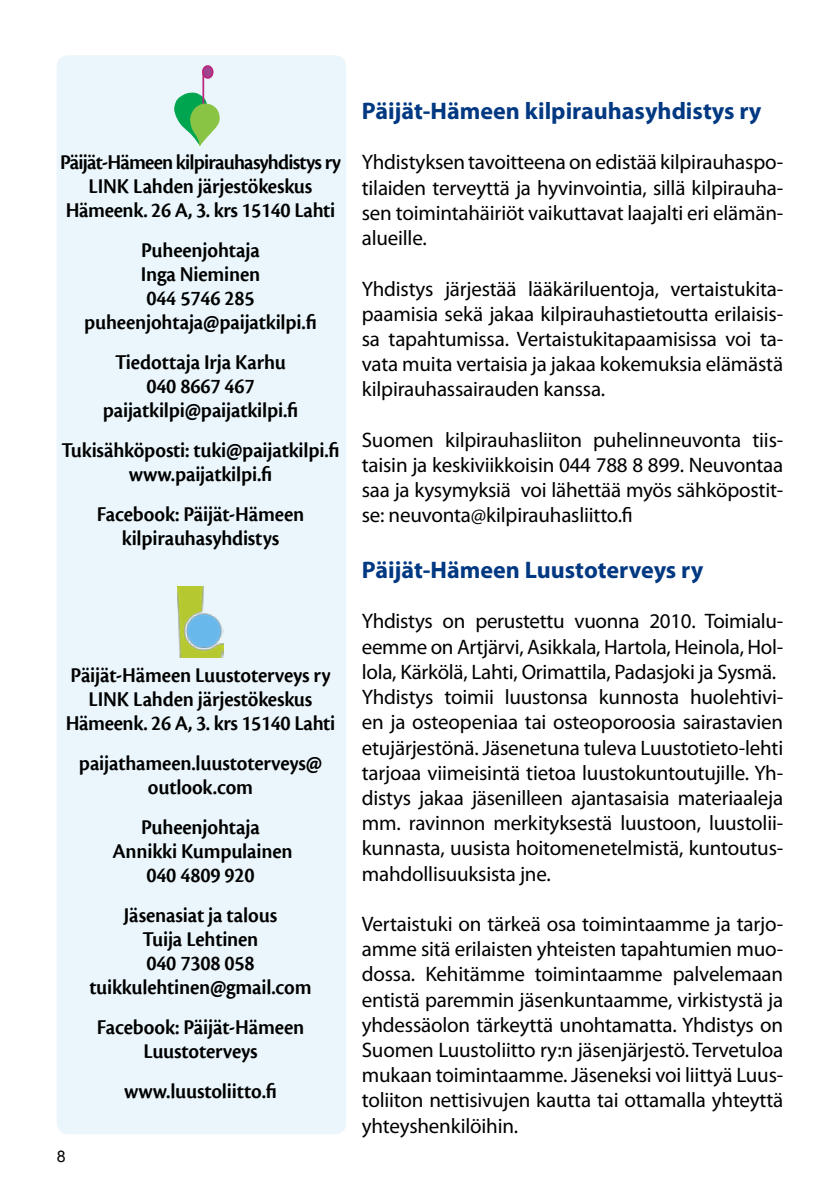
<style>
.page{position:relative;width:840px;height:1191px;background:#fff}
.page>*{position:absolute;margin:0;border:0;box-sizing:border-box;transform-origin:0 0}
.t1{font:700 24px "Myriad Pro";color:#003882}
.t2{font:600 22px/24px "Cronos Pro";letter-spacing:-.01em;color:#000;text-align:center;scale:.95 1}
.t3{font:21px/25.2px "Myriad Pro";letter-spacing:-.01em;color:#000;text-align:justify}
</style>
<div class="page">
<div style="left:57px;top:55px;width:289px;height:1079px;background:#eaf6fb;border-radius:11px"></div>
<img style="left:177px;top:587px;width:46px;height:71px">
<div style="left:203px;top:66px;width:10px;height:12px;background:#a0448f;border-radius:50%"></div>
<div style="left:202px;top:65px;width:11px;height:14px;border:2px solid #ba257b;border-radius:50%"></div>
<hr style="left:202px;top:74px;width:2px;height:32px;background:#ba257b">
<svg style="left:174px;top:92px;width:46px;height:54px"></svg>
<p class="t2" style="left:60px;top:151px;width:297px">Päijät-Hämeen kilpirauhasyhdistys ry<br>LINK Lahden järjestökeskus<br>Hämeenk. 26 A, 3. krs 15140 Lahti</p>
<p class="t2" style="left:84px;top:239px;width:246px">Puheenjohtaja<br>Inga Nieminen<br>044 5746 285 puheenjohtaja@paijatkilpi.fi</p>
<p class="t2" style="left:103px;top:351px;width:207px">Tiedottaja Irja Karhu<br>040 8667 467 paijatkilpi@paijatkilpi.fi</p>
<p class="t2" style="left:61px;top:439px;width:294px">Tukisähköposti: tuki@paijatkilpi.fi www.paijatkilpi.fi</p>
<p class="t2" style="left:97px;top:503px;width:220px">Facebook: Päijät-Hämeen kilpirauhasyhdistys</p>
<p class="t2" style="left:66px;top:663px;width:285px">Päijät-Hämeen Luustoterveys ry<br>LINK Lahden järjestökeskus<br>Hämeenk. 26 A, 3. krs 15140 Lahti</p>
<p class="t2" style="left:79px;top:751px;width:257px">paijathameen.luustoterveys@ outlook.com</p>
<p class="t2" style="left:112px;top:815px;width:191px">Puheenjohtaja<br>Annikki Kumpulainen<br>040 4809 920</p>
<p class="t2" style="left:89px;top:903px;width:235px">Jäsenasiat ja talous<br>Tuija Lehtinen<br>040 7308 058 tuikkulehtinen@gmail.com</p>
<p class="t2" style="left:97px;top:1015px;width:220px">Facebook: Päijät-Hämeen<br>Luustoterveys</p>
<p class="t2" style="left:124px;top:1079px;width:162px">www.luustoliitto.fi</p>
<p class="t1" style="left:361px;top:95px;width:401px">Päijät-Hämeen kilpirauhasyhdistys ry</p>
<p class="t3" style="left:361px;top:149px;width:422px">Yhdistyksen tavoitteena on edistää kilpirauhaspo&shy;tilaiden terveyttä ja hyvinvointia, sillä kilpirauha&shy;sen toimintahäiriöt vaikuttavat laajalti eri elämän&shy;alueille.</p>
<p class="t3" style="left:361px;top:275px;width:422px">Yhdistys järjestää lääkäriluentoja, vertaistukita&shy;paamisia sekä jakaa kilpirauhastietoutta erilaisis&shy;sa tapahtumissa. Vertaistukitapaamisissa voi ta&shy;vata muita vertaisia ja jakaa kokemuksia elämästä kilpirauhassairauden kanssa.</p>
<p class="t3" style="left:361px;top:427px;width:422px">Suomen kilpirauhasliiton puhelinneuvonta tiis&shy;taisin ja keskiviikkoisin 044 788 8 899. Neuvontaa saa ja kysymyksiä voi lähettää myös sähköpostit&shy;se: neuvonta@kilpirauhasliitto.fi</p>
<p class="t1" style="left:361px;top:554px;width:343px">Päijät-Hämeen Luustoterveys ry</p>
<p class="t3" style="left:361px;top:608px;width:422px;text-align:left">Yhdistys on perustettu vuonna 2010. Toimialu&shy;eemme on Artjärvi, Asikkala, Hartola, Heinola, Hol&shy;lola, Kärkölä, Lahti, Orimattila, Padasjoki ja Sysmä.<br>Yhdistys toimii luustonsa kunnosta huolehtivi&shy;en ja osteopeniaa tai osteoporoosia sairastavien etujärjestönä. Jäsenetuna tuleva Luustotieto-lehti tarjoaa viimeisintä tietoa luustokuntoutujille. Yh&shy;distys jakaa jäsenilleen ajantasaisia materiaaleja mm. ravinnon merkityksestä luustoon, luustolii&shy;kunnasta, uusista hoitomenetelmistä, kuntoutus&shy;mahdollisuuksista jne.</p>
<p class="t3" style="left:361px;top:911px;width:422px">Vertaistuki on tärkeä osa toimintaamme ja tarjo&shy;amme sitä erilaisten yhteisten tapahtumien muo&shy;dossa. Kehitämme toimintaamme palvelemaan entistä paremmin jäsenkuntaamme, virkistystä ja yhdessäolon tärkeyttä unohtamatta. Yhdistys on Suomen Luustoliitto ry:n jäsenjärjestö. Tervetuloa mukaan toimintaamme. Jäseneksi voi liittyä Luus&shy;toliiton nettisivujen kautta tai ottamalla yhteyttä yhteyshenkilöihin.</p>
</div>
